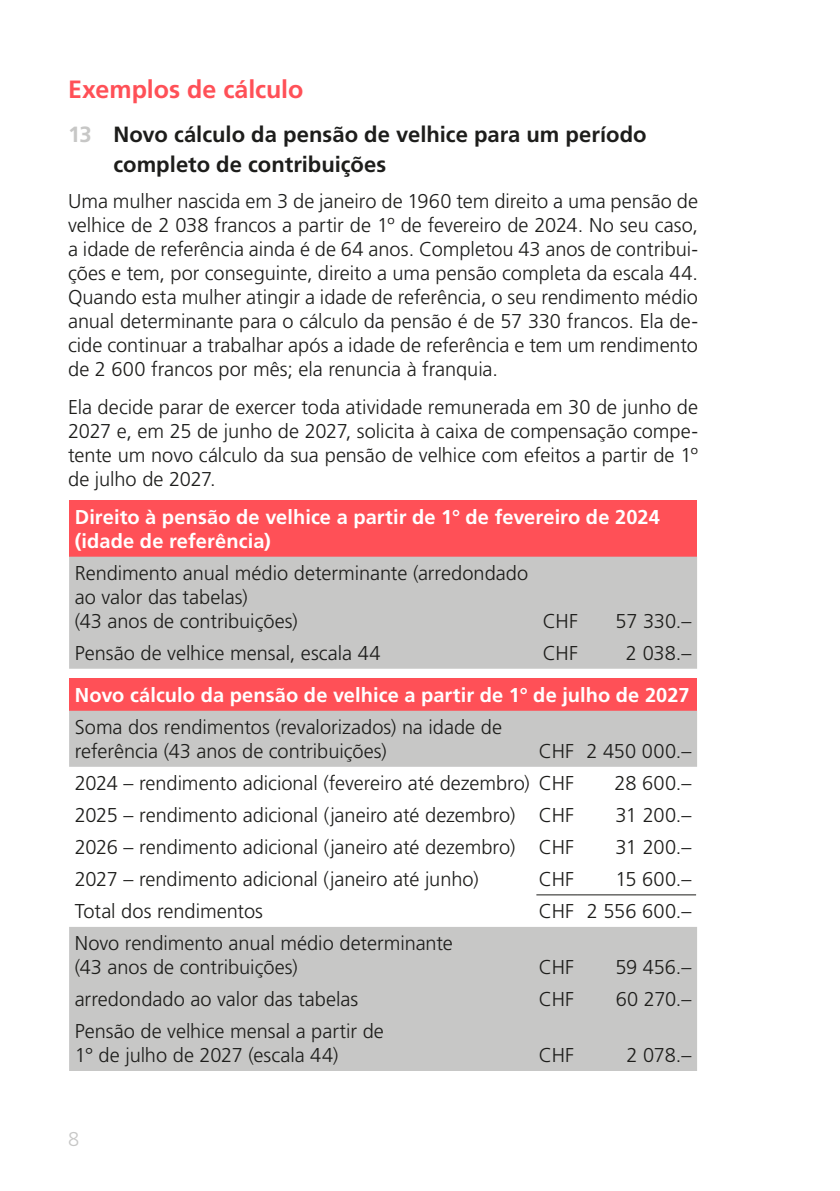
<style>
.page{position:relative;width:840px;height:1191px;background:#fff}
.page>*{position:absolute;margin:0;border:0;box-sizing:border-box;transform-origin:0 0}
.Texttitel{font:700 25px "Frutiger LT Std";letter-spacing:-.005em;color:#ff5057}
.t1{font:700 22px/30px "Frutiger LT Std";color:#1d1d1b}
.Grundtext{font:300 20px/24px "Frutiger LT Std";letter-spacing:-.005em;color:#1d1d1b}
.Text_vor_Aufzählung{font:300 20px/24px "Frutiger LT Std";letter-spacing:-.005em;color:#1d1d1b;text-align:justify}
.Tabellen_Text_Weiss{font:700 20px/24px "Frutiger LT Std";letter-spacing:.005em;color:#fff}
.t2{font:300 20px "Frutiger LT Std";color:#c7c7c6}
.s1{color:#c7c7c6}
</style>
<div class="page">
<div style="left:69px;top:500px;width:627px;height:56px;background:#ff5057"></div>
<div style="left:69px;top:556px;width:627px;height:112px;background:#c7c7c6"></div>
<div style="left:69px;top:678px;width:627px;height:33px;background:#ff5057"></div>
<svg style="left:69px;top:711px;width:627px;height:360px;fill:#c7c7c6"></svg>
<hr style="left:536px;top:894px;width:40px;height:1px;background:#1d1d1b">
<hr style="left:576px;top:894px;width:119px;height:1px;background:#1d1d1b">
<p class="Texttitel" style="left:68px;top:75px;width:237px">Exemplos de cálculo</p>
<p class="t1" style="left:113px;top:120px;width:534px;text-indent:-45px"><span class="s1">13</span> Novo cálculo da pensão de velhice para um período completo de contribuições</p>
<p class="Grundtext" style="left:68px;top:189px;width:631px;text-align:justify">Uma mulher nascida em 3 de janeiro de 1960 tem direito a uma pensão de velhice de 2 038 francos a partir de 1º de fevereiro de 2024. No seu caso, a idade de referência ainda é de 64 anos. Completou 43 anos de contribui&shy;ções e tem, por conseguinte, direito a uma pensão completa da escala 44.<br>Quando esta mulher atingir a idade de referência, o seu rendimento médio anual determinante para o cálculo da pensão é de 57 330 francos. Ela de&shy;cide continuar a trabalhar após a idade de referência e tem um rendimento de 2 600 francos por mês; ela renuncia à franquia.</p>
<p class="Text_vor_Aufzählung" style="left:68px;top:395px;width:631px">Ela decide parar de exercer toda atividade remunerada em 30 de junho de 2027 e, em 25 de junho de 2027, solicita à caixa de compensação compe&shy;tente um novo cálculo da sua pensão de velhice com efeitos a partir de 1º de julho de 2027.</p>
<p class="Tabellen_Text_Weiss" style="left:75px;top:505px;width:586px">Direito à pensão de velhice a partir de 1° de fevereiro de 2024 (idade de referência)</p>
<p class="Grundtext" style="left:75px;top:561px;width:454px">Rendimento anual médio determinante (arredondado ao valor das tabelas)<br>(43 anos de contribuições)</p>
<p class="Grundtext" style="left:542px;top:609px;width:37px">CHF</p>
<p class="Grundtext" style="left:615px;top:609px;width:77px">57 330.–</p>
<p class="Grundtext" style="left:75px;top:641px;width:307px">Pensão de velhice mensal, escala 44</p>
<p class="Grundtext" style="left:542px;top:641px;width:37px">CHF</p>
<p class="Grundtext" style="left:625px;top:641px;width:67px">2 038.–</p>
<p class="Tabellen_Text_Weiss" style="left:75px;top:683px;width:616px">Novo cálculo da pensão de velhice a partir de 1° de julho de 2027</p>
<p class="Grundtext" style="left:75px;top:715px;width:428px">Soma dos rendimentos (revalorizados) na idade de referência (43 anos de contribuições)</p>
<p class="Grundtext" style="left:538px;top:739px;width:37px">CHF</p>
<p class="Grundtext" style="left:586px;top:739px;width:106px">2 450 000.–</p>
<p class="Grundtext" style="left:75px;top:771px;width:456px">2024 – rendimento adicional (fevereiro até dezembro)</p>
<p class="Grundtext" style="left:538px;top:771px;width:37px">CHF</p>
<p class="Grundtext" style="left:614px;top:771px;width:78px">28 600.–</p>
<p class="Grundtext" style="left:75px;top:803px;width:442px">2025 – rendimento adicional (janeiro até dezembro)</p>
<p class="Grundtext" style="left:538px;top:803px;width:37px">CHF</p>
<p class="Grundtext" style="left:615px;top:803px;width:77px">31 200.–</p>
<p class="Grundtext" style="left:75px;top:835px;width:442px">2026 – rendimento adicional (janeiro até dezembro)</p>
<p class="Grundtext" style="left:538px;top:835px;width:37px">CHF</p>
<p class="Grundtext" style="left:615px;top:835px;width:77px">31 200.–</p>
<p class="Grundtext" style="left:75px;top:867px;width:405px">2027 – rendimento adicional (janeiro até junho)</p>
<p class="Grundtext" style="left:538px;top:867px;width:37px">CHF</p>
<p class="Grundtext" style="left:615px;top:867px;width:77px">15 600.–</p>
<p class="Grundtext" style="left:75px;top:899px;width:190px">Total dos rendimentos</p>
<p class="Grundtext" style="left:538px;top:899px;width:37px">CHF</p>
<p class="Grundtext" style="left:586px;top:899px;width:106px">2 556 600.–</p>
<p class="Grundtext" style="left:75px;top:931px;width:379px">Novo rendimento anual médio determinante (43 anos de contribuições)</p>
<p class="Grundtext" style="left:538px;top:955px;width:37px">CHF</p>
<p class="Grundtext" style="left:615px;top:955px;width:77px">59 456.–</p>
<p class="Grundtext" style="left:75px;top:987px;width:285px">arredondado ao valor das tabelas</p>
<p class="Grundtext" style="left:538px;top:987px;width:37px">CHF</p>
<p class="Grundtext" style="left:615px;top:987px;width:77px">60 270.–</p>
<p class="Grundtext" style="left:75px;top:1019px;width:310px">Pensão de velhice mensal a partir de<br>1° de julho de 2027 (escala 44)</p>
<p class="Grundtext" style="left:538px;top:1043px;width:37px">CHF</p>
<p class="Grundtext" style="left:626px;top:1043px;width:66px">2 078.–</p>
<p class="t2" style="left:68px;top:1127px;width:13px">8</p>
</div>
